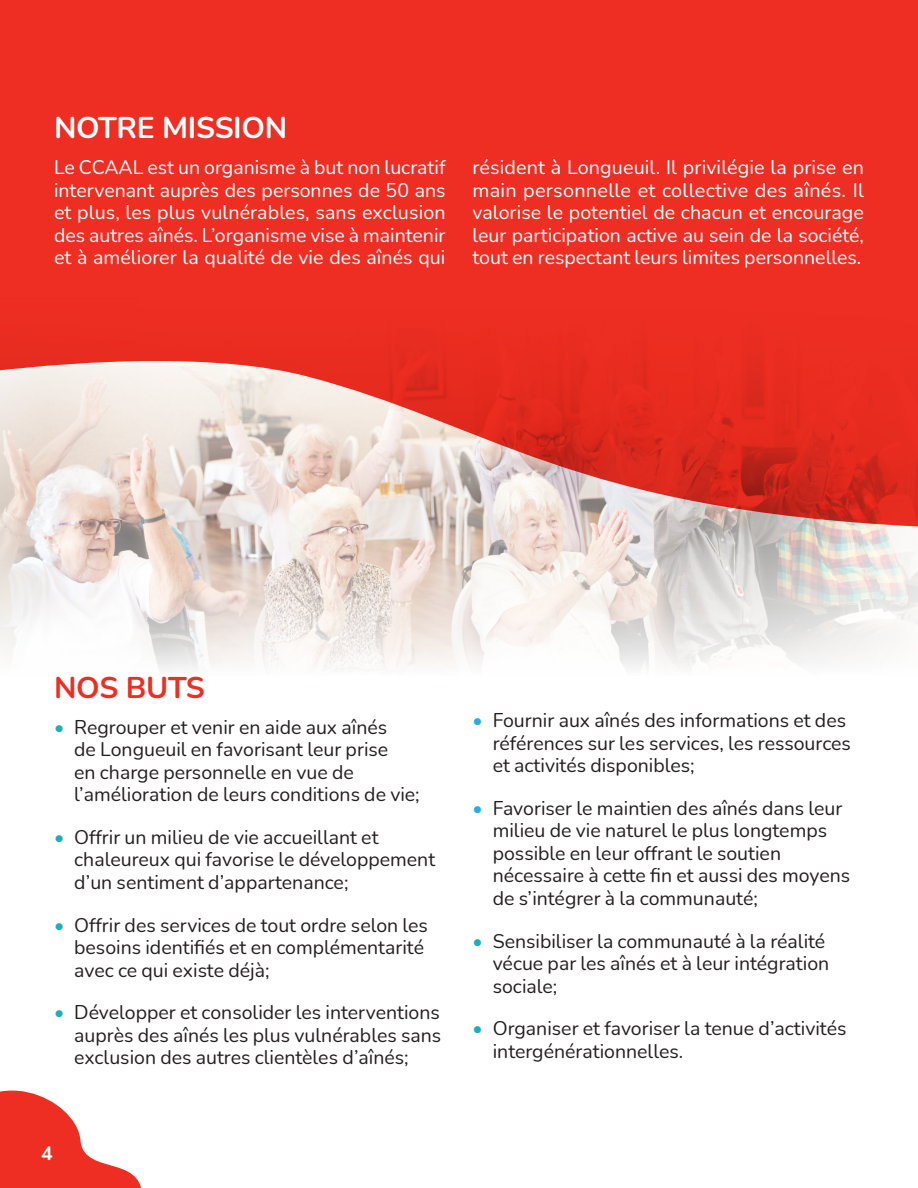
<style>
.page{position:relative;width:918px;height:1188px;background:#fff}
.page>*{position:absolute;margin:0;border:0;box-sizing:border-box;transform-origin:0 0}
.t1{font:700 30px "Nunito";letter-spacing:-.01em;color:#fff}
.t2{font:700 30px "Nunito";letter-spacing:-.01em;color:#ee2e22}
.texte_courant{font:19.5px/22.5px "Nunito";color:#231f20}
.texte_courant-2{font:19.5px/22.5px "Nunito";color:#fff;text-align:justify}
.t3{font:700 19.5px "Nunito";color:#fff}
.s1{color:#1cafc0}
.s2{color:#27ade3}
</style>
<div class="page">
<img style="left:0;top:526px;width:918px;height:144px">
<svg style="left:0;top:0;width:918px;height:526px;background:#ea4b40"></svg>
<svg style="left:0;top:1090px;width:141px;height:98px"></svg>
<p class="t1" style="left:54px;top:107px;width:235px">NOTRE MISSION</p>
<p class="texte_courant-2" style="left:54px;top:156px;width:393px">Le CCAAL est un organisme à but non lucratif intervenant auprès des personnes de 50 ans et plus, les plus vulnérables, sans exclusion des autres aînés. L’organisme vise à maintenir et à améliorer la qualité de vie des aînés qui</p>
<p class="texte_courant-2" style="left:472px;top:156px;width:393px">résident à Longueuil. Il privilégie la prise en main personnelle et collective des aînés. Il valorise le potentiel de chacun et encourage leur participation active au sein de la société, tout en respectant leurs limites personnelles.</p>
<p class="t2" style="left:54px;top:666px;width:152px">NOS BUTS</p>
<p class="texte_courant" style="left:74px;top:715px;width:347px;text-indent:-20px"><span class="s1">•</span> Regrouper et venir en aide aux aînés<br>de Longueuil en favorisant leur prise<br>en charge personnelle en vue de l’amélioration de leurs conditions de vie;</p>
<p class="texte_courant" style="left:74px;top:825px;width:362px;text-indent:-20px"><span class="s1">•</span> Offrir un milieu de vie accueillant et chaleureux qui favorise le développement d’un sentiment d’appartenance;</p>
<p class="texte_courant" style="left:74px;top:913px;width:355px;text-indent:-20px"><span class="s1">•</span> Offrir des services de tout ordre selon les besoins identifiés et en complémentarité avec ce qui existe déjà;</p>
<p class="texte_courant" style="left:74px;top:1001px;width:368px;text-align:justify;text-indent:-20px"><span class="s1">•</span> Développer et consolider les interventions auprès des aînés les plus vulnérables sans exclusion des autres clientèles d’aînés;</p>
<p class="t3" style="left:41px;top:1140px;width:13px">4</p>
<p class="texte_courant" style="left:493px;top:708px;width:360px;text-indent:-20px"><span class="s2">•</span> Fournir aux aînés des informations et des références sur les services, les ressources et activités disponibles;</p>
<p class="texte_courant" style="left:493px;top:796px;width:359px;text-indent:-20px"><span class="s2">•</span> Favoriser le maintien des aînés dans leur milieu de vie naturel le plus longtemps possible en leur offrant le soutien nécessaire à cette fin et aussi des moyens de s’intégrer à la communauté;</p>
<p class="texte_courant" style="left:493px;top:929px;width:338px;text-indent:-20px"><span class="s1">•</span> Sensibiliser la communauté à la réalité vécue par les aînés et à leur intégration sociale;</p>
<p class="texte_courant" style="left:493px;top:1017px;width:355px;text-indent:-20px"><span class="s1">•</span> Organiser et favoriser la tenue d’activités intergénérationnelles.</p>
</div>
